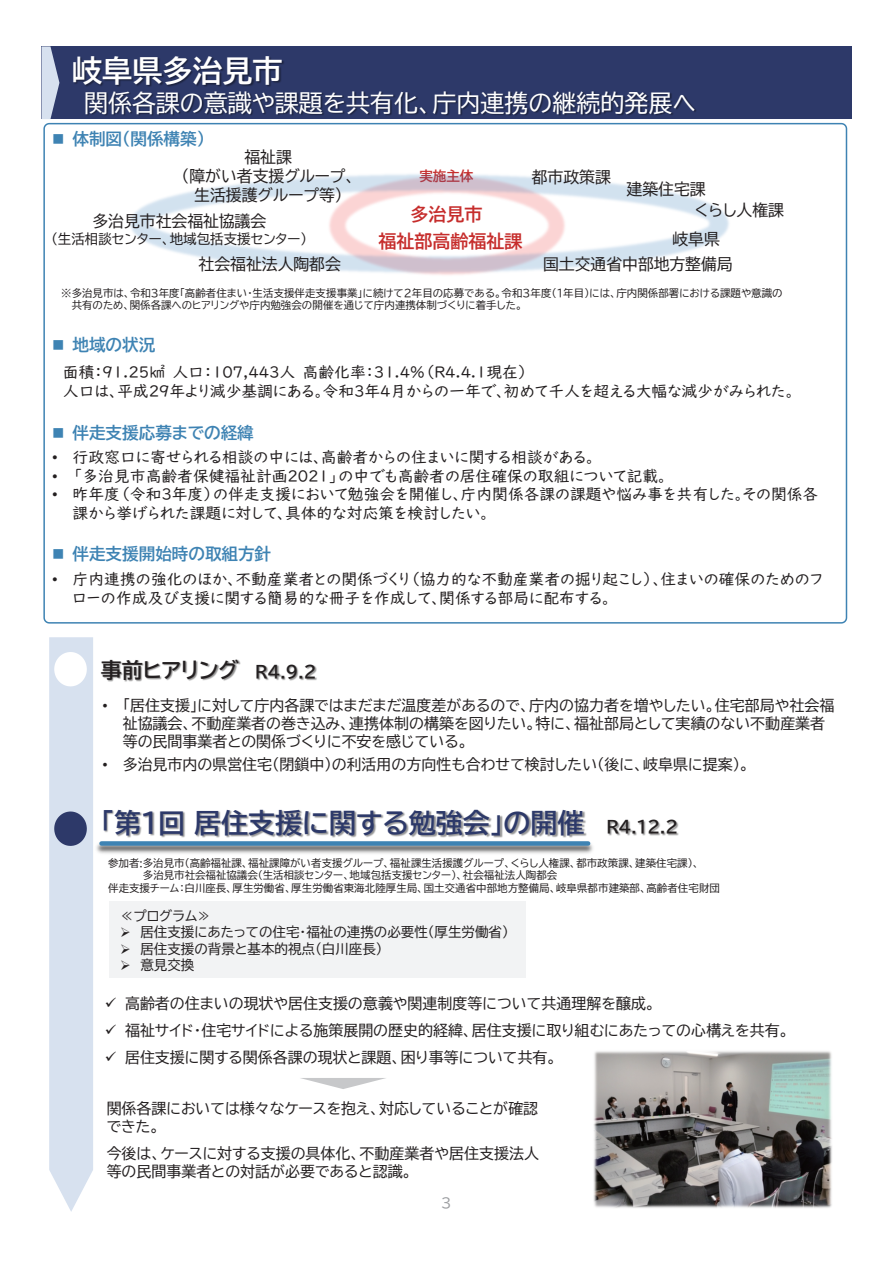
<style>
.page{position:relative;width:893px;height:1263px;background:#fff}
.page>*{position:absolute;margin:0;border:0;box-sizing:border-box;transform-origin:0 0}
.t1{font:30px "BIZ UDP Gothic Bold";color:#fff}
.t2{font:27px "BIZ UDP Gothic Bold";color:#2d3969}
.t3{font:24px "BIZ UDP Gothic";color:#fff}
.t4{font:21px "BIZ UDP Gothic Bold";color:#231f20}
.t5{font:18px "BIZ UDP Gothic Bold";color:#c62d2c}
.t6{font:16.5px "BIZ UDP Gothic Bold";color:#3e83b3}
.t7{font:15.9px/18.9px "UD Digi Kyokasho NK R";color:#231f20}
.t8{font:15.9px/18.9px "BIZ UDP Gothic";color:#231f20;text-align:center}
.t9{font:15px/18px "BIZ UDP Gothic";color:#231f20}
.t10{font:13.65px "BIZ UDP Gothic";color:#9b9da0}
.t11{font:13.5px "BIZ UDP Gothic";color:#231f20}
.t12{font:13.5px "BIZ UDP Gothic Bold";color:#c62d2c}
.t13{font:13.5px "BIZ UDP Gothic";color:#9b9ca0}
.t14{font:10.5px/12.6px "BIZ UDP Gothic";color:#231f20}
.s1{font-family:"Arial"}
.s2{font-size:16.5px}
.s3{font-size:16.5px;color:#231f20}
</style>
<div class="page">
<img style="left:593px;top:1051px;width:239px;height:157px">
<img style="left:101px;top:660px;width:140px;height:22px">
<img style="left:257px;top:665px;width:13px;height:16px">
<img style="left:270px;top:665px;width:47px;height:16px">
<svg style="left:49px;top:637px;width:44px;height:575px;background:#d4ddeb"></svg>
<div style="left:41px;top:46px;width:810px;height:73px;background:#2d3969"></div>
<img style="left:59px;top:57px;width:55px;height:27px">
<img style="left:114px;top:57px;width:30px;height:21px">
<img style="left:144px;top:57px;width:90px;height:21px">
<img style="left:234px;top:57px;width:50px;height:21px">
<img style="left:69px;top:78px;width:627px;height:38px">
<svg style="left:41px;top:46px;width:18px;height:73px"></svg>
<svg style="left:43px;top:122px;width:805px;height:502px"></svg>
<div style="left:109px;top:901px;width:417px;height:77px;background:#f2f3f4"></div>
<img style="left:84px;top:796px;width:40px;height:61px">
<img style="left:124px;top:810px;width:463px;height:28px">
<img style="left:141px;top:810px;width:64px;height:28px">
<img style="left:608px;top:821px;width:13px;height:15px">
<img style="left:621px;top:820px;width:34px;height:16px">
<img style="left:655px;top:820px;width:24px;height:16px">
<img style="left:93px;top:839px;width:500px;height:17px">
<div style="left:101px;top:841px;width:487px;height:5px;background:#3e83b3"></div>
<svg style="left:300px;top:1078px;width:86px;height:11px"></svg>
<h1 class="t1" style="left:72px;top:56px;width:212px">岐阜県多治見市</h1>
<h3 class="t3" style="left:84px;top:91px;width:613px">関係各課の意識や課題を共有化、庁内連携の継続的発展へ</h3>
<p class="t6" style="left:52px;top:131px;width:154px">■ 体制図(関係構築)</p>
<p class="t8" style="left:182px;top:147px;width:175px">福祉課<br>(障がい者支援グループ、生活援護グループ等)</p>
<p class="t8" style="left:92px;top:212px;width:175px">多治見市社会福祉協議会</p>
<p class="t11" style="left:51px;top:232px;width:258px">（生活相談センター、地域包括支援センター）</p>
<p class="t8" style="left:532px;top:167px;width:81px">都市政策課</p>
<p class="t12" style="left:419px;top:169px;width:55px">実施主体</p>
<p class="t8" style="left:627px;top:180px;width:81px">建築住宅課</p>
<p class="t8" style="left:695px;top:200px;width:90px">くらし人権課</p>
<p class="t5" style="left:410px;top:205px;width:73px">多治見市</p>
<p class="t8" style="left:543px;top:226px;width:191px;line-height:25.5px;text-align:left;text-indent:129px">岐阜県国土交通省中部地方整備局</p>
<p class="t5" style="left:378px;top:232px;width:145px">福祉部高齢福祉課</p>
<p class="t8" style="left:199px;top:255px;width:144px">社会福祉法人陶都会</p>
<p class="t14" style="left:72px;top:286px;width:712px;text-indent:-10px">※多治見市は、令和３年度「高齢者住まい・生活支援伴走支援事業」に続けて2年目の応募である。令和3年度（1年目）には、庁内関係部署における課題や意識の共有のため、関係各課へのヒアリングや庁内勉強会の開催を通じて庁内連携体制づくりに着手した。</p>
<p class="t6" style="left:52px;top:336px;width:105px">■ 地域の状況</p>
<p class="t7" style="left:63px;top:363px;width:732px">面積：91.25㎢人口：107,443人高齢化率：31.4％（R4.4.1現在）<br>人口は、平成29年より減少基調にある。令和3年4月からの一年で、初めて千人を超える大幅な減少がみられた。</p>
<p class="t6" style="left:52px;top:424px;width:203px">■ 伴走支援応募までの経緯</p>
<p class="t7" style="left:52px;top:447px;width:543px"><span class="s1">•</span> 行政窓口に寄せられる相談の中には、高齢者からの住まいに関する相談がある。</p>
<p class="t7" style="left:52px;top:466px;width:615px"><span class="s1">•</span> 「多治見市高齢者保健福祉計画2021」の中でも高齢者の居住確保の取組について記載。</p>
<p class="t7" style="left:73px;top:485px;width:747px;text-indent:-20px"><span class="s1">•</span> 昨年度（令和３年度）の伴走支援において勉強会を開催し、庁内関係各課の課題や悩み事を共有した。その関係各課から挙げられた課題に対して、具体的な対応策を検討したい。</p>
<p class="t6" style="left:52px;top:546px;width:220px">■ 伴走支援開始時の取組方針</p>
<p class="t7" style="left:73px;top:570px;width:751px;text-indent:-20px"><span class="s1">•</span> 庁内連携の強化のほか、不動産業者との関係づくり（協力的な不動産業者の掘り起こし）、住まいの確保のためのフローの作成及び支援に関する簡易的な冊子を作成して、関係する部局に配布する。</p>
<h3 class="t4" style="left:101px;top:659px;width:217px">事前ヒアリング <span class="s2">R4.9.2</span></h3>
<p class="t9" style="left:123px;top:697px;width:713px;text-indent:-20px"><span class="s1">•</span> 「居住支援」に対して庁内各課ではまだまだ温度差があるので、庁内の協力者を増やしたい。住宅部局や社会福祉協議会、不動産業者の巻き込み、連携体制の構築を図りたい。特に、福祉部局として実績のない不動産業者等の民間事業者との関係づくりに不安を感じている。</p>
<p class="t9" style="left:102px;top:755px;width:648px"><span class="s1">•</span> 多治見市内の県営住宅(閉鎖中)の利活用の方向性も合わせて検討したい(後に、岐阜県に提案)。</p>
<h2 class="t2" style="left:101px;top:809px;width:579px">「第1回居住支援に関する勉強会」の開催 <span class="s3">R４.12.２</span></h2>
<p class="t14" style="left:108px;top:856px;width:592px">参加者:多治見市（高齢福祉課、福祉課障がい者支援グループ、福祉課生活援護グループ、くらし人権課、都市政策課、建築住宅課)、</p>
<p class="t14" style="left:143px;top:869px;width:416px">多治見市社会福祉協議会(生活相談センター、地域包括支援センター）、社会福祉法人陶都会</p>
<p class="t14" style="left:108px;top:882px;width:613px">伴走支援チーム：白川座長、厚生労働省、厚生労働省東海北陸厚生局、国土交通省中部地方整備局、岐阜県都市建築部、高齢者住宅財団</p>
<p class="t11" style="left:120px;top:909px;width:92px">≪プログラム≫</p>
<p class="t11" style="left:120px;top:925px;width:390px">➢ 居住支援にあたっての住宅・福祉の連携の必要性(厚生労働省)</p>
<p class="t11" style="left:120px;top:942px;width:264px">➢ 居住支援の背景と基本的視点（白川座長）</p>
<p class="t11" style="left:120px;top:958px;width:76px">➢ 意見交換</p>
<p class="t9" style="left:105px;top:994px;width:552px">✓ 高齢者の住まいの現状や居住支援の意義や関連制度等について共通理解を醸成。</p>
<p class="t9" style="left:105px;top:1021px;width:685px">✓ 福祉サイド・住宅サイドによる施策展開の歴史的経緯、居住支援に取り組むにあたっての心構えを共有。</p>
<p class="t9" style="left:105px;top:1048px;width:453px">✓ 居住支援に関する関係各課の現状と課題、困り事等について共有。</p>
<p class="t9" style="left:107px;top:1099px;width:433px">関係各課においては様々なケースを抱え、対応していることが確認できた。</p>
<p class="t9" style="left:107px;top:1144px;width:434px">今後は、ケースに対する支援の具体化、不動産業者や居住支援法人等の民間事業者との対話が必要であると認識。</p>
<p class="t10" style="left:441px;top:1196px;width:12px">3</p>
<p class="t13" style="left:441px;top:1196px;width:12px">4</p>
</div>
